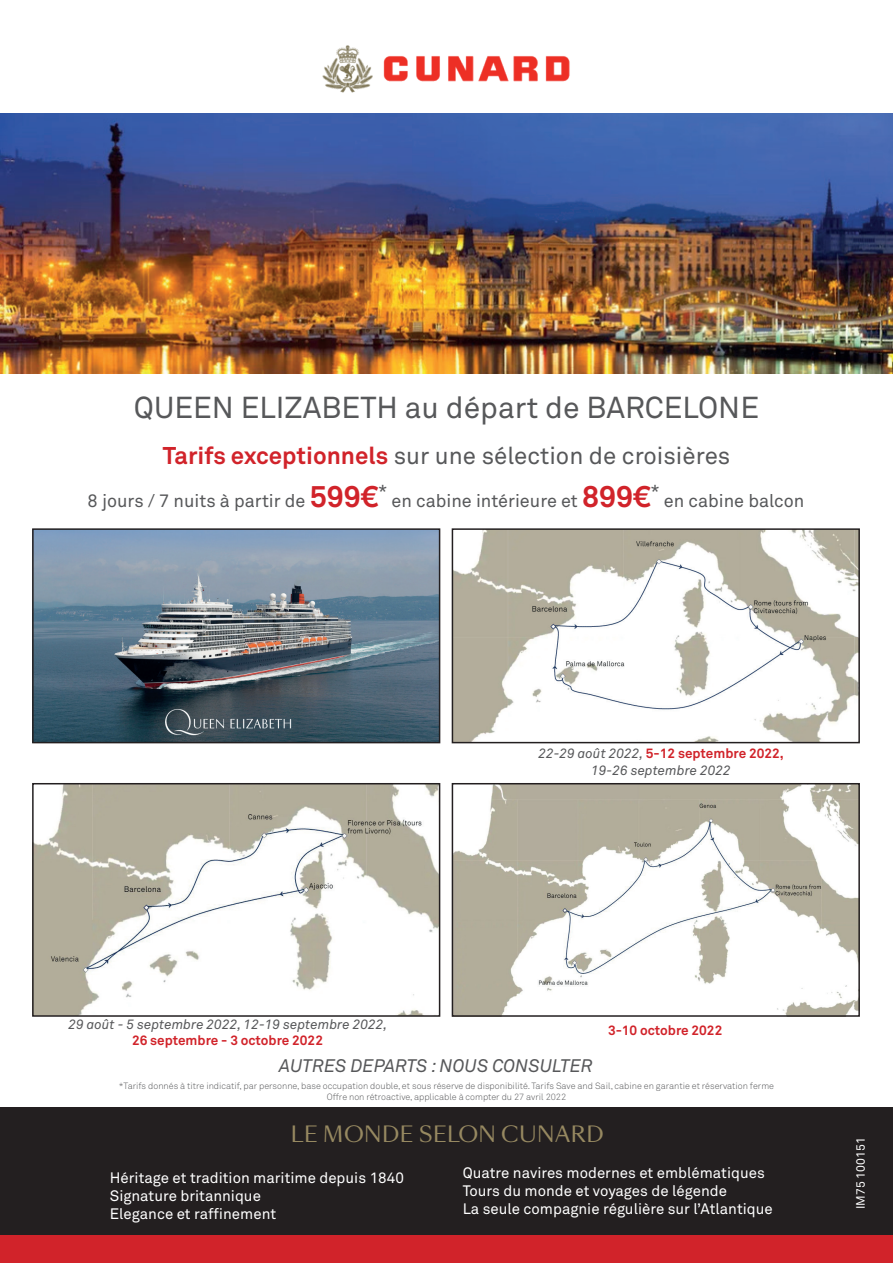
<style>
.page{position:relative;width:893px;height:1263px;background:#fff}
.page>*{position:absolute;margin:0;border:0;box-sizing:border-box;transform-origin:0 0}
.t1{font:30px "Akkurat Std";color:#57585a}
.t2{font:24px "Akkurat Std";color:#57585a}
.t3{font:21px "Sang Bleu Sans";color:#978961}
.t4{font:18px "Akkurat Std";color:#57585a}
.t5{font:italic 18px "Akkurat Std";color:#57585a}
.t6{font:15px/18px "Akkurat Std";color:#fff}
.t7{font:italic 13.5px/16.2px "Akkurat Std";color:#57585a;text-align:center}
.t8{font:700 13.5px "Akkurat Std";color:#d1232a}
.t9{font:12px "Akkurat Std";color:#fff}
.t10{font:300 9px/10.8px "Akkurat Std";color:#57585a;text-align:center}
.t11{font:9px "Helvetica Neue";color:#fff}
.s1{font-weight:700;color:#d1232a}
.s2{font-weight:700;font-size:30px;color:#d1232a}
.s3{font-weight:700;font-style:normal;color:#d1232a}
</style>
<div class="page">
<img style="left:0;top:114px;width:893px;height:260px">
<img style="left:308px;top:45px;width:277px;height:79px">
<img style="left:455px;top:531px;width:402px;height:209px">
<div style="left:452px;top:528px;width:408px;height:215px;border:2px solid #231f20"></div>
<img style="left:455px;top:786px;width:402px;height:228px">
<div style="left:452px;top:783px;width:408px;height:234px;border:2px solid #231f20"></div>
<img style="left:35px;top:786px;width:402px;height:228px">
<div style="left:32px;top:783px;width:408px;height:234px;border:2px solid #231f20"></div>
<div style="left:0;top:1107px;width:893px;height:128px;background:#231f20"></div>
<div style="left:0;top:1235px;width:893px;height:28px;background:#d1232a"></div>
<img style="left:35px;top:531px;width:402px;height:209px">
<div style="left:32px;top:528px;width:408px;height:215px;border:2px solid #231f20"></div>
<img style="left:138px;top:701px;width:179px;height:42px">
<h1 class="t1" style="left:134px;top:390px;width:627px">QUEEN ELIZABETH au départ de BARCELONE</h1>
<h2 class="t2" style="left:163px;top:441px;width:569px"><span class="s1">Tarifs exceptionnels</span> sur une sélection de croisières</h2>
<h3 class="t4" style="left:88px;top:490px;width:718px">8 jours / 7 nuits à partir de <span class="s2">599€</span><sup>*</sup> en cabine intérieure et <span class="s2">899€</span><sup>*</sup> en cabine balcon</h3>
<h3 class="t7" style="left:538px;top:746px;width:247px">22-29 août 2022, <span class="s3">5-12 septembre 2022,<br></span>19-26 septembre 2022</h3>
<h3 class="t7" style="left:68px;top:1016px;width:320px">29 août - 5 septembre 2022, 12-19 septembre 2022,</h3>
<h3 class="t8" style="left:132px;top:1032px;width:192px">26 septembre - 3 octobre 2022</h3>
<h3 class="t5" style="left:279px;top:1055px;width:315px">AUTRES DEPARTS : NOUS CONSULTER</h3>
<h3 class="t8" style="left:608px;top:1022px;width:116px">3-10 octobre 2022</h3>
<p class="t10" style="left:119px;top:1080px;width:657px">*Tarifs donnés à titre indicatif, par personne, base occupation double, et sous réserve de disponibilité. Tarifs Save and Sail, cabine en garantie et réservation ferme<br>Offre non rétroactive, applicable à compter du 27 avril 2022</p>
<h3 class="t3" style="left:291px;top:1121px;width:315px">LE MONDE SELON CUNARD</h3>
<h3 class="t6" style="left:110px;top:1169px;width:296px">Héritage et tradition maritime depuis 1840<br>Signature britannique<br>Elegance et raffinement</h3>
<h3 class="t6" style="left:463px;top:1163px;width:312px">Quatre navires modernes et emblématiques<br>Tours du monde et voyages de légende<br>La seule compagnie régulière sur l’Atlantique</h3>
<h3 class="t9" style="left:854px;top:1209px;width:73px;rotate:-90deg">IM75 100151</h3>
<p class="t11" style="left:854px;top:1218px;width:54px;rotate:-90deg">IM75 100151</p>
</div>
